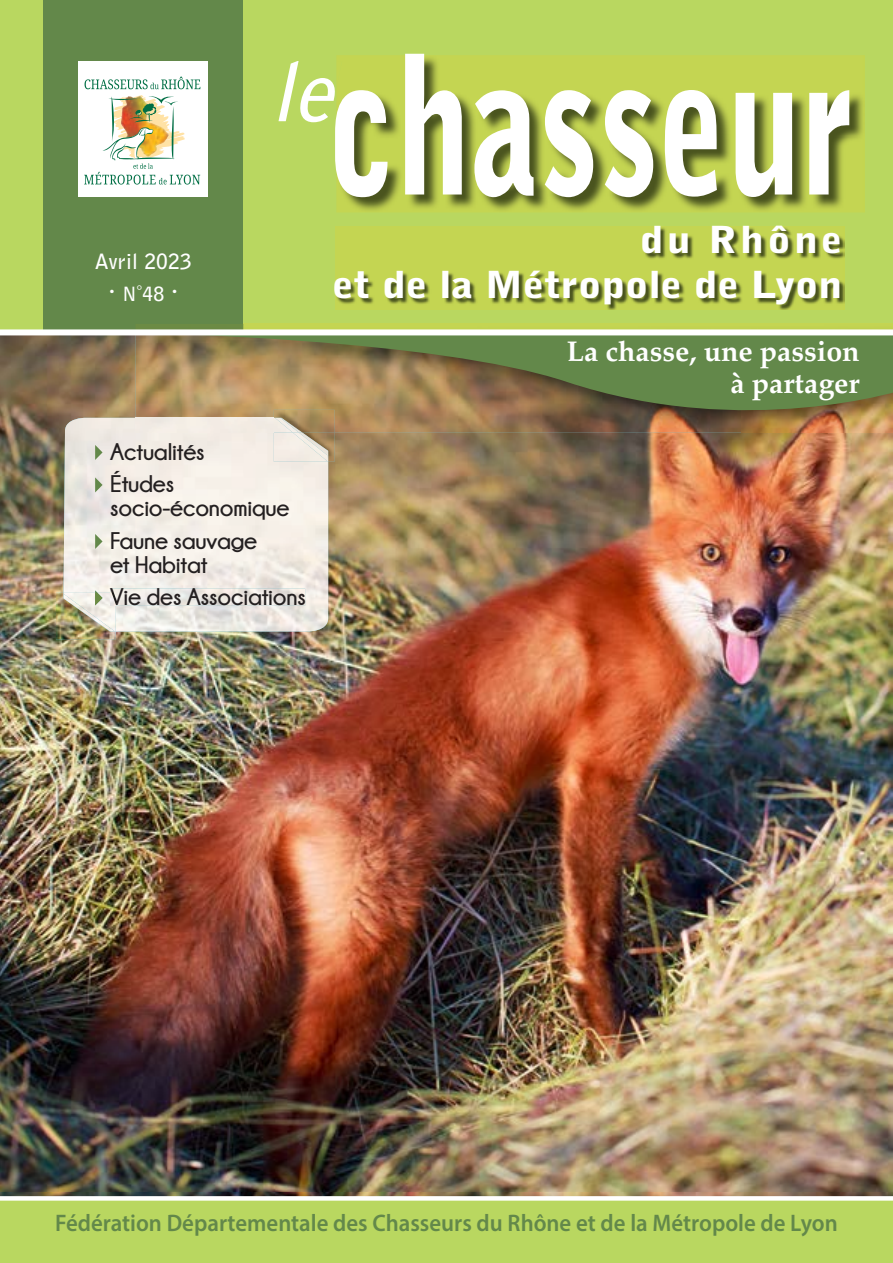
<style>
.page{position:relative;width:893px;height:1263px;background:#fff}
.page>*{position:absolute;margin:0;border:0;box-sizing:border-box;transform-origin:0 0}
.t1{font:900 191.85px "Bell Gothic";color:#fff;scale:.7 1}
.t2{font:italic 700 80.85px "Bell Gothic";color:#fff}
.t3{font:900 37.05px/44.4px "Bell Gothic";color:#fff;text-align:right;scale:1.16 1}
.t4{font:700 28.5px/31.5px "Palatino";color:#fff;text-align:right}
.t5{font:700 24px/32.5px "Champagne&Limousines";letter-spacing:-.01em;color:#231f20}
.t6{font:600 24px "Myriad Pro";color:#63884a;scale:.95 1}
.t7{font:700 21px "Bell Gothic";letter-spacing:.01em;color:#fff}
.t8{font:700 19.5px "Bell Gothic";color:#fff}
.s1{font-size:25.5px}
</style>
<div class="page">
<img style="left:0;top:335px;width:893px;height:857px">
<div style="left:0;top:0;width:893px;height:332px;background:#b9d760"></div>
<img style="left:337px;top:55px;width:528px;height:157px">
<img style="left:337px;top:61px;width:5px;height:27px">
<div style="left:43px;top:0;width:200px;height:332px;background:#63884a"></div>
<div style="left:79px;top:61px;width:129px;height:136px;background:#fff"></div>
<svg style="left:84px;top:95px;width:116px;height:90px"></svg>
<svg style="left:85px;top:77px;width:115px;height:12px"></svg>
<img style="left:0;top:1192px;width:893px;height:4px">
<div style="left:0;top:1198px;width:893px;height:65px;background:#b9d760"></div>
<svg style="left:0;top:1196px;width:893px;height:4px"></svg>
<img style="left:335px;top:227px;width:510px;height:83px">
<img style="left:135px;top:324px;width:758px;height:94px">
<svg style="left:143px;top:335px;width:750px;height:106px;background:#888150"></svg>
<div style="left:0;top:329px;width:893px;height:6px;background:#fff"></div>
<img style="left:328px;top:433px;width:7px;height:29px">
<img style="left:274px;top:410px;width:61px;height:23px">
<img style="left:64px;top:418px;width:264px;height:213px">
<div style="left:135px;top:418px;width:167px;height:15px;background:#f3ece4"></div>
<img style="left:274px;top:433px;width:54px;height:29px">
<img style="left:293px;top:433px;width:34px;height:28px">
<img style="left:275px;top:418px;width:24px;height:15px">
<img style="left:110px;top:589px;width:195px;height:17px">
<svg style="left:95px;top:445px;width:8px;height:15px"></svg>
<svg style="left:95px;top:477px;width:8px;height:15px"></svg>
<svg style="left:95px;top:534px;width:8px;height:15px"></svg>
<img style="left:56px;top:593px;width:60px;height:46px">
<img style="left:63px;top:593px;width:53px;height:38px">
<svg style="left:95px;top:590px;width:8px;height:4px"></svg>
<svg style="left:110px;top:593px;width:6px;height:13px"></svg>
<img style="left:63px;top:594px;width:1px;height:37px">
<img style="left:64px;top:594px;width:51px;height:37px">
<p class="t7" style="left:95px;top:249px;width:98px">Avril 2023</p>
<p class="t8" style="left:108px;top:282px;width:71px"><span class="s1">·</span> N<sup>°</sup>48 <span class="s1">·</span></p>
<h1 class="t1" style="left:328px;top:14px;width:753px">chasseur</h1>
<h2 class="t2" style="left:271px;top:43px;width:85px">le</h2>
<h3 class="t3" style="left:332px;top:218px;width:441px">du Rhône<br>et de la Métropole de Lyon</h3>
<p class="t4" style="left:567px;top:335px;width:294px">La chasse, une passion à partager</p>
<p class="t5" style="left:110px;top:435px;width:96px">Actualités<br>Études</p>
<p class="t5" style="left:110px;top:492px;width:181px">socio-économique<br>Faune sauvage</p>
<p class="t5" style="left:110px;top:548px;width:197px">et Habitat<br>Vie des Associations</p>
<p class="t6" style="left:55px;top:1207px;width:825px">Fédération Départementale des Chasseurs du Rhône et de la Métropole de Lyon</p>
</div>
